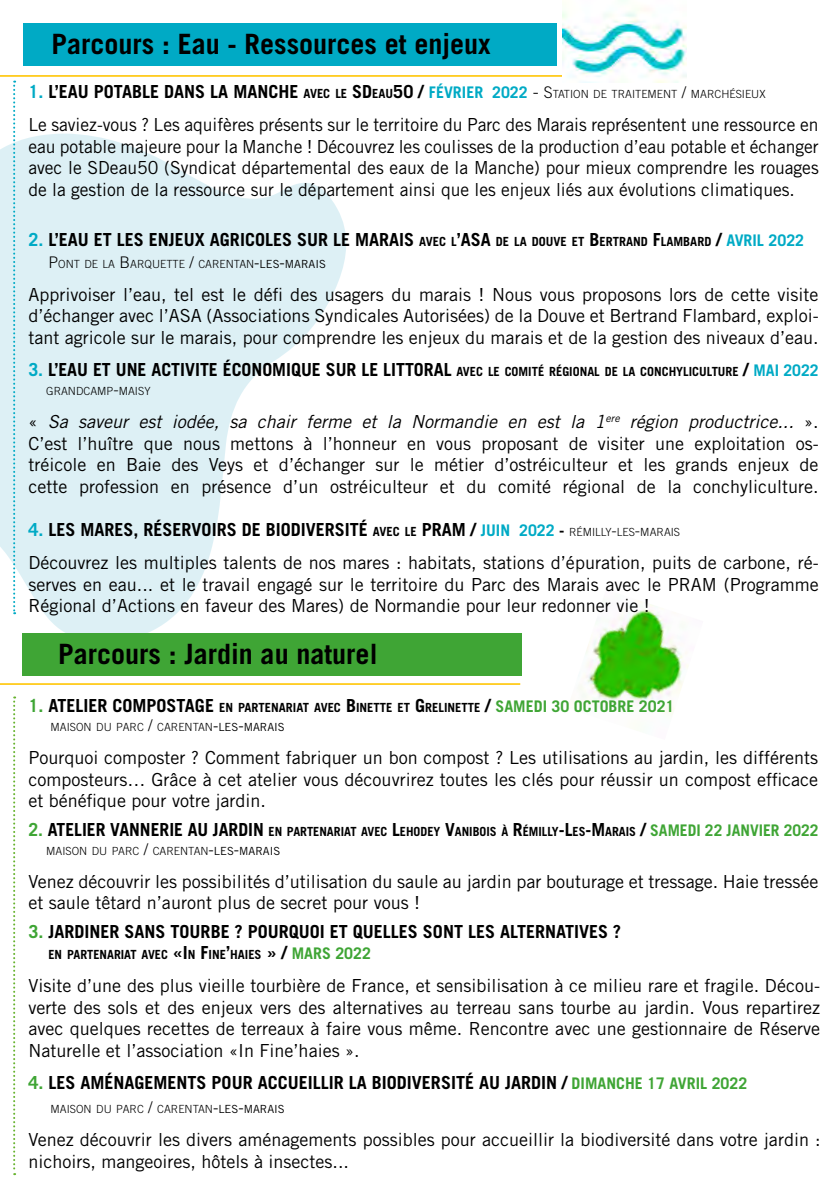
<style>
.page{position:relative;width:840px;height:1191px;background:#fff}
.page>*{position:absolute;margin:0;border:0;box-sizing:border-box;transform-origin:0 0}
.t1{font:700 28px "Trade Gothic LT Std";color:#000}
.t2{font:18px/21.6px "Trade Gothic LT Std";color:#000;text-align:justify}
.t3{font:700 18px "Trade Gothic LT Std";color:#000}
.t4{font:700 12.6px "Trade Gothic LT Std";color:#000}
.t5{font:300 11.2px "Trade Gothic LT Std";color:#000}
.s1{font-weight:700;font-size:18px;color:#00aac5}
.s2{font-weight:700;font-size:18px}
.s3{font-weight:700;font-size:12.6px}
.s4{font-weight:700;font-size:16px;color:#00aac5}
.s5{font-size:18px}
.s6{font-size:16px}
.s7{color:#00aac5}
.s8{font-size:12.6px}
.s9{font-style:inherit}
.s10{font-size:16px;color:#00aac5}
.s11{font-weight:400;font-size:16px}
.s12{font-weight:400}
.s13{font-style:italic}
.s14{font-weight:700;font-size:16px}
.s15{font-size:18px;color:#3fa535}
.s16{font-size:16px;color:#3fa535}
.s17{color:#3fa535}
</style>
<div class="page">
<hr style="left:0;top:75px;width:636px;height:2px;background:#ffc500">
<hr style="left:0;top:683px;width:520px;height:2px;background:#ffc500">
<img style="left:562px;top:0;width:124px;height:83px">
<img style="left:578px;top:601px;width:111px;height:113px">
<svg style="left:0;top:134px;width:346px;height:511px;fill:#ddf0f5"></svg>
<svg style="left:13px;top:81px;width:2px;height:533px"></svg>
<svg style="left:13px;top:696px;width:2px;height:479px"></svg>
<div style="left:23px;top:23px;width:533px;height:43px;background:#00aac5"></div>
<div style="left:23px;top:633px;width:499px;height:43px;background:#3fa535"></div>
<p class="t1" style="left:51px;top:27px;width:440px">Parcours : Eau - Ressources et enjeux</p>
<p class="t5" style="left:28px;top:88px;width:738px"><span class="s1">1.</span> <span class="s2">L’EAU POTABLE DANS LA MANCHE</span> <span class="s3">AVEC LE</span> <span class="s2">SD</span><span class="s3">EAU</span><span class="s2">50 /</span> <span class="s4">FÉVRIER 2022</span> <span class="s5">-</span> <span class="s6">S</span>TATION DE TRAITEMENT <span class="s6">/</span> MARCHÉSIEUX</p>
<p class="t2" style="left:28px;top:114px;width:791px">Le saviez-vous ? Les aquifères présents sur le territoire du Parc des Marais représentent une ressource en eau potable majeure pour la Manche ! Découvrez les coulisses de la production d’eau potable et échanger avec le SDeau50 (Syndicat départemental des eaux de la Manche) pour mieux comprendre les rouages de la gestion de la ressource sur le département ainsi que les enjeux liés aux évolutions climatiques.</p>
<p class="t3" style="left:28px;top:229px;width:776px"><span class="s7">2.</span> L’EAU ET LES ENJEUX AGRICOLES SUR LE MARAIS <span class="s8">AVEC L</span><span class="s9">’ASA</span> <span class="s8">DE LA DOUVE ET</span> <span class="s9">B</span><span class="s8">ERTRAND</span> <span class="s9">F</span><span class="s8">LAMBARD</span> / <span class="s10">AVRIL 2022</span></p>
<p class="t5" style="left:48px;top:257px;width:279px"><span class="s6">P</span>ONT DE LA <span class="s6">B</span>ARQUETTE <span class="s6">/</span> CARENTAN<span class="s11">-</span><span class="s12">LES</span><span class="s11">-</span><span class="s12">MARAIS</span></p>
<p class="t2" style="left:28px;top:283px;width:791px">Apprivoiser l’eau, tel est le défi des usagers du marais ! Nous vous proposons lors de cette visite d’échanger avec l’ASA (Associations Syndicales Autorisées) de la Douve et Bertrand Flambard, exploi&shy;tant agricole sur le marais, pour comprendre les enjeux du marais et de la gestion des niveaux d’eau.</p>
<p class="t3" style="left:28px;top:358px;width:791px"><span class="s7">3.</span> L’EAU ET UNE ACTIVITE ÉCONOMIQUE SUR LE LITTORAL <span class="s8">AVEC LE COMITÉ RÉGIONAL DE LA CONCHYLICULTURE</span> <span class="s9">/</span> <span class="s10">MAI 2022</span></p>
<p class="t5" style="left:46px;top:384px;width:106px">GRANDCAMP<span class="s6">-</span>MAISY</p>
<p class="t2" style="left:28px;top:411px;width:791px">« <span class="s13">Sa saveur est iodée, sa chair ferme et la Normandie en est la 1</span><sup>ere</sup> <span class="s13">région productrice...</span> ».<br>C’est l’huître que nous mettons à l’honneur en vous proposant de visiter une exploitation os&shy;tréicole en Baie des Veys et d’échanger sur le métier d’ostréiculteur et les grands enjeux de cette profession en présence d’un ostréiculteur et du comité régional de la conchyliculture.</p>
<p class="t3" style="left:28px;top:519px;width:415px"><span class="s7">4.</span> LES MARES, RÉSERVOIRS DE BIODIVERSITÉ <span class="s8">AVEC LE</span> <span class="s9">PRAM</span></p>
<p class="t5" style="left:470px;top:525px;width:210px"><span class="s2">/</span> <span class="s4">JUIN 2022</span> <span class="s14">-</span> RÉMILLY<span class="s6">-</span>LES<span class="s6">-</span>MARAIS</p>
<p class="t2" style="left:28px;top:552px;width:791px">Découvrez les multiples talents de nos mares : habitats, stations d’épuration, puits de carbone, ré&shy;serves en eau... et le travail engagé sur le territoire du Parc des Marais avec le PRAM (Programme Régional d’Actions en faveur des Mares) de Normandie pour leur redonner vie !</p>
<p class="t1" style="left:58px;top:636px;width:320px">Parcours : Jardin au naturel</p>
<p class="t4" style="left:28px;top:699px;width:647px"><span class="s15">1.</span> <span class="s5">ATELIER COMPOSTAGE</span> EN PARTENARIAT AVEC <span class="s5">B</span>INETTE ET <span class="s5">G</span>RELINETTE <span class="s5">/</span> <span class="s16">SAMEDI 30 OCTOBRE 2021</span></p>
<p class="t5" style="left:51px;top:720px;width:235px">MAISON DU PARC <span class="s6">/</span> CARENTAN<span class="s11">-</span><span class="s12">LES</span><span class="s11">-</span><span class="s12">MARAIS</span></p>
<p class="t2" style="left:28px;top:746px;width:791px">Pourquoi composter ? Comment fabriquer un bon compost ? Les utilisations au jardin, les différents composteurs… Grâce à cet atelier vous découvrirez toutes les clés pour réussir un compost efficace et bénéfique pour votre jardin.</p>
<p class="t4" style="left:28px;top:823px;width:791px"><span class="s15">2.</span> <span class="s5">ATELIER VANNERIE AU JARDIN</span> EN PARTENARIAT AVEC <span class="s5">L</span>EHODEY <span class="s5">V</span>ANIBOIS À <span class="s5">R</span>ÉMILLY<span class="s5">-L</span>ES<span class="s5">-M</span>ARAIS <span class="s5">/</span> <span class="s16">SAMEDI 22 JANVIER 2022</span></p>
<p class="t5" style="left:46px;top:844px;width:235px">MAISON DU PARC <span class="s6">/</span> CARENTAN<span class="s11">-</span><span class="s12">LES</span><span class="s11">-</span><span class="s12">MARAIS</span></p>
<p class="t2" style="left:28px;top:870px;width:791px">Venez découvrir les possibilités d’utilisation du saule au jardin par bouturage et tressage. Haie tressée et saule têtard n’auront plus de secret pour vous !</p>
<p class="t3" style="left:28px;top:920px;width:594px"><span class="s17">3.</span> JARDINER SANS TOURBE ? POURQUOI ET QUELLES SONT LES ALTERNATIVES ?</p>
<p class="t4" style="left:48px;top:947px;width:324px">EN PARTENARIAT AVEC <span class="s5">«I</span> N <span class="s5">F</span>INE<span class="s5">’</span>HAIES <span class="s5">»</span> <span class="s5">/</span> <span class="s16">MARS 2022</span></p>
<p class="t2" style="left:28px;top:974px;width:792px">Visite d’une des plus vieille tourbière de France, et sensibilisation à ce milieu rare et fragile. Décou&shy;verte des sols et des enjeux vers des alternatives au terreau sans tourbe au jardin. Vous repartirez avec quelques recettes de terreaux à faire vous même. Rencontre avec une gestionnaire de Réserve Naturelle et l’association «In Fine’haies ».</p>
<p class="t3" style="left:28px;top:1071px;width:720px"><span class="s17">4.</span> LES AMÉNAGEMENTS POUR ACCUEILLIR LA BIODIVERSITÉ AU JARDIN / <span class="s16">DIMANCHE 17 AVRIL 2022</span></p>
<p class="t5" style="left:51px;top:1102px;width:235px">MAISON DU PARC <span class="s6">/</span> CARENTAN<span class="s11">-</span><span class="s12">LES</span><span class="s11">-</span><span class="s12">MARAIS</span></p>
<p class="t2" style="left:28px;top:1128px;width:793px">Venez découvrir les divers aménagements possibles pour accueillir la biodiversité dans votre jardin : nichoirs, mangeoires, hôtels à insectes...</p>
</div>
